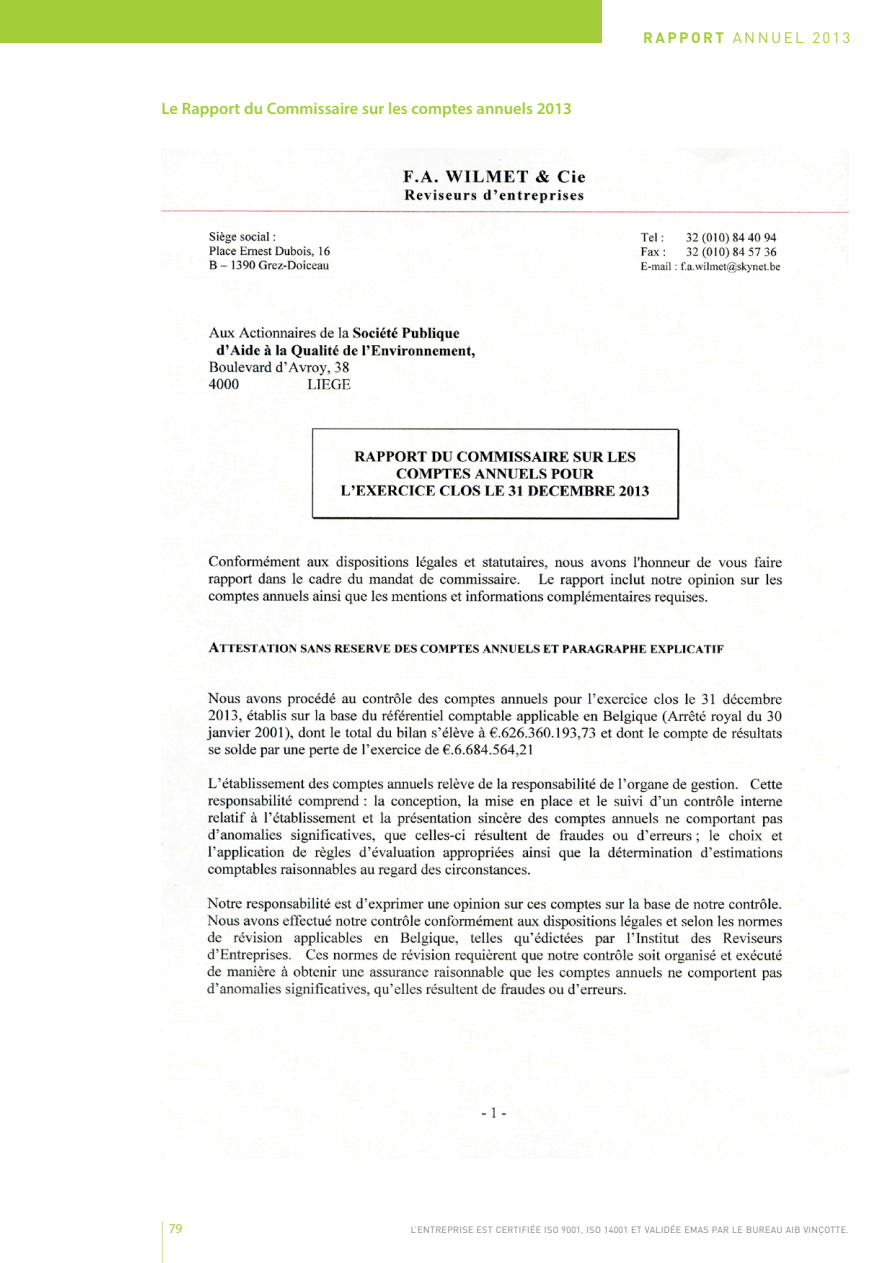
<style>
.page{position:relative;width:893px;height:1263px;background:#fff}
.page>*{position:absolute;margin:0;border:0;box-sizing:border-box;transform-origin:0 0}
.t1{font:600 16.5px "Myriad Pro";color:#a3cd39}
.t2{font:15px "DIN Pro";letter-spacing:.16em;color:#a3cd39}
.t3{font:13.5px "Myriad Pro";color:#a3cd39}
.t4{font:9px "DIN Pro";letter-spacing:.035em;color:#808285}
.s1{font-weight:700}
</style>
<div class="page">
<hr style="left:162px;top:1221px;width:1px;height:42px;background:#d8e7ae">
<div style="left:0;top:0;width:602px;height:43px;background:#a3cd39"></div>
<img style="left:162px;top:149px;width:687px;height:1010px">
<h1 class="t1" style="left:162px;top:98px;width:412px">Le Rapport du Commissaire sur les comptes annuels 2013</h1>
<h2 class="t2" style="left:643px;top:27px;width:209px"><span class="s1">RAPPORT</span> ANNUEL 2013</h2>
<h3 class="t3" style="left:169px;top:1220px;width:15px">79</h3>
<p class="t4" style="left:411px;top:1224px;width:381px">L’ENTREPRISE EST CERTIFIÉE ISO 9001, ISO 14001 ET VALIDÉE EMAS PAR LE BUREAU AIBV</p>
<p class="t4" style="left:809px;top:1224px;width:42px">INÇOTTE.</p>
</div>
